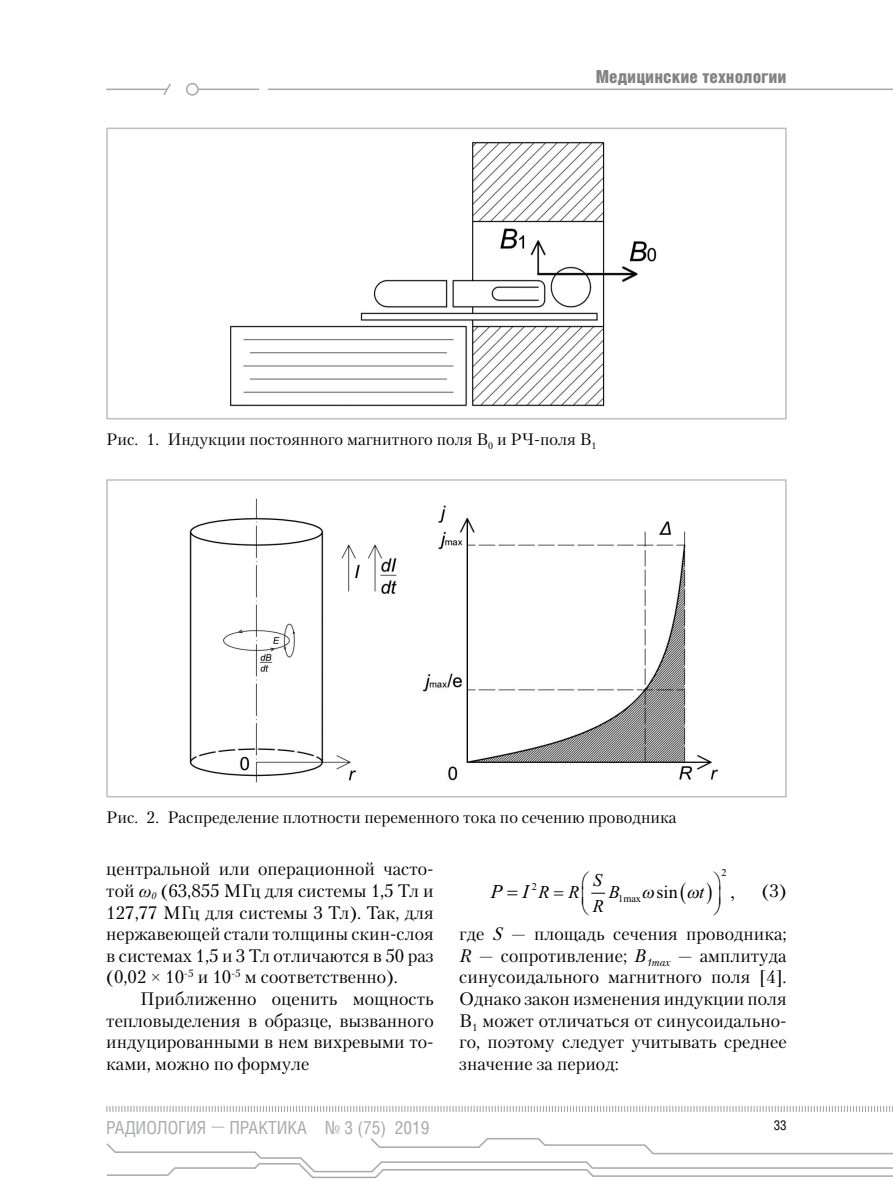
<style>
.page{position:relative;width:893px;height:1191px;background:#fff}
.page>*{position:absolute;margin:0;border:0;box-sizing:border-box;transform-origin:0 0}
.t1{font:italic 19.5px "Times New Roman";color:#000}
.t2{font:18px/21.6px "Petersburg C";color:#000;text-align:justify}
.t3{font:18px "Helios Cond";color:#a7a9ac}
.t4{font:900 18px "Helios Cond";color:#808285}
.t5{font:italic 18px/25.3px "Times New Roman";color:#000}
.t6{font:18px "Times New Roman";color:#000}
.t7{font:16.5px "Petersburg C";color:#000}
.t8{font:13.5px "Helios Cond";color:#000}
.t9{font:10.35px "Times New Roman";color:#000}
.s1{font-family:"Times New Roman";font-style:italic}
.s2{font-family:"Times New Roman"}
.s3{font-size:18px}
.s4{font-style:italic}
.s5{font-family:"Petersburg C";font-weight:700}
</style>
<div class="page">
<svg style="left:106px;top:1106px;width:787px;height:6px"></svg>
<hr style="left:268px;top:89px;width:625px;height:1px;background:#a7a9ac">
<hr style="left:198px;top:89px;width:61px;height:1px;background:#a7a9ac">
<div style="left:186px;top:83px;width:13px;height:13px;border:2px solid #a7a9ac;border-radius:50%"></div>
<hr style="left:106px;top:89px;width:61px;height:1px;background:#a7a9ac">
<svg style="left:162px;top:83px;width:9px;height:12px"></svg>
<svg style="left:106px;top:1138px;width:787px;height:40px"></svg>
<img style="left:230px;top:141px;width:427px;height:266px">
<div style="left:106px;top:128px;width:681px;height:291px;border:2px solid #bcbec0"></div>
<img style="left:189px;top:498px;width:529px;height:285px">
<div style="left:106px;top:479px;width:681px;height:318px;border:2px solid #bcbec0"></div>
<svg style="left:591px;top:892px;width:14px;height:2px"></svg>
<p class="t4" style="left:596px;top:66px;width:192px">Медицинские технологии</p>
<p class="t7" style="left:106px;top:429px;width:492px">Рис. 1. Индукции постоянного магнитного поля B<sub>0</sub> и РЧ-поля B<sub>1</sub></p>
<p class="t7" style="left:106px;top:807px;width:572px">Рис. 2. Распределение плотности переменного тока по сечению проводника</p>
<p class="t2" style="left:106px;top:858px;width:329px">центральной или операционной часто&shy;той <span class="s1">ω</span><sub>0</sub> (63,855 МГц для системы 1,5 Тл и 127,77 МГц для системы 3 Тл). Так, для нержавеющей стали толщины скин-слоя в системах 1,5 и 3 Тл отличаются в 50 раз (0,02 <span class="s2">×</span> 10<sup>-5</sup> и 10<sup>-5</sup> м соответственно).</p>
<p class="t2" style="left:106px;top:987px;width:329px;text-indent:34px">Приближенно оценить мощность тепловыделения в образце, вызванного индуцированными в нем вихревыми то&shy;ками, можно по формуле</p>
<p class="t9" style="left:721px;top:865px;width:7px">2</p>
<p class="t1" style="left:491px;top:877px;width:90px">PI<span class="s3">RR</span></p>
<p class="t5" style="left:593px;top:867px;width:12px">S<br>R</p>
<p class="t5" style="left:609px;top:878px;width:12px">B</p>
<p class="t5" style="left:699px;top:878px;width:7px">t</p>
<p class="t9" style="left:532px;top:879px;width:7px">2</p>
<p class="t9" style="left:618px;top:892px;width:61px">1max <sup>sin</sup></p>
<p class="t2" style="left:762px;top:879px;width:26px">(3)</p>
<p class="t2" style="left:459px;top:923px;width:329px">где <span class="s4">S</span> — площадь сечения проводника; <span class="s4">R</span> — сопротивление; <span class="s4">B</span><sub>1max</sub> — амплитуда синусоидального магнитного поля [4].<br>Однако закон изменения индукции поля B<sub>1</sub> может отличаться от синусоидально&shy;го, поэтому следует учитывать среднее значение за период:</p>
<p class="t6" style="left:730px;top:879px;width:6px">,</p>
<p class="t3" style="left:106px;top:1116px;width:325px">РАДИОЛОГИЯ <span class="s5">—</span> ПРАКТИКА № 3 (75) 2019</p>
<p class="t8" style="left:774px;top:1117px;width:14px">33</p>
</div>
